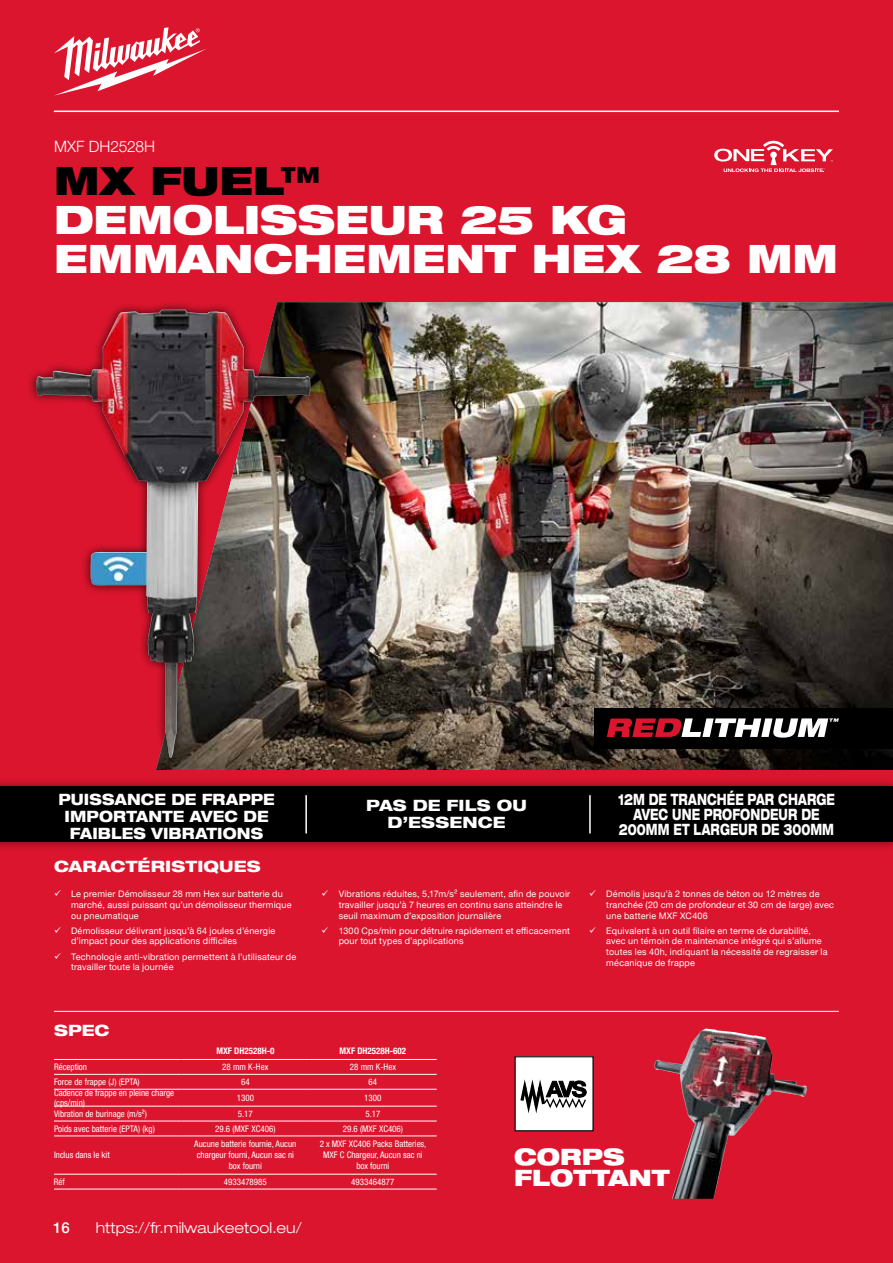
<style>
.page{position:relative;width:893px;height:1263px;background:#dc152e}
.page>*{position:absolute;margin:0;border:0;box-sizing:border-box;transform-origin:0 0}
.t1{font:900 expanded 39px/39px "Helvetica Neue LTW1 G";letter-spacing:-.005em;color:#fff}
.t2{font:900 expanded 39px "Helvetica Neue LTW1 G";letter-spacing:.01em;color:#000}
.t3{font:900 expanded 22.5px/21px "Helvetica Neue LTW1 G";letter-spacing:.005em;color:#fff}
.t4{font:800 expanded 15.6px/15px "Helvetica Neue LTW1 G";letter-spacing:.01em;color:#fff;text-align:center;scale:.65 1}
.t5{font:800 expanded 15.6px/17.1px "Helvetica Neue LTW1 G";letter-spacing:.01em;color:#fff;text-align:center;scale:.9 1}
.t6{font:800 expanded 15.6px/17.1px "Helvetica Neue LTW1 G";letter-spacing:.01em;color:#fff;text-align:center}
.t7{font:300 15.6px "Helvetica Neue LTW1 G";color:#fff}
.t8{font:300 expanded 15px "Helvetica Neue LT Com";color:#fff}
.t9{font:500 15px "Helvetica Neue LT Com";color:#fff}
.t10{font:9px/10.8px "Helvetica Neue LTW1 G";letter-spacing:.025em;color:#fff}
.t11{font:condensed 9px/10.8px "Helvetica Neue LTW1 G";color:#fff;text-align:center}
.t12{font:700 condensed 9px "Helvetica Neue LTW1 G";color:#fff}
</style>
<div class="page">
<img style="left:156px;top:302px;width:737px;height:468px">
<div style="left:27px;top:300px;width:293px;height:467px;background:#000;opacity:.75"></div>
<img style="left:36px;top:310px;width:275px;height:448px">
<hr style="left:54px;top:111px;width:785px;height:1px;background:#fff">
<img style="left:654px;top:1028px;width:153px;height:171px">
<hr style="left:54px;top:1011px;width:785px;height:1px;background:#fff">
<div style="left:515px;top:1057px;width:78px;height:74px;background:#fff"></div>
<div style="left:515px;top:1056px;width:79px;height:75px;border:1px solid #000"></div>
<svg style="left:520px;top:1079px;width:67px;height:35px"></svg>
<div style="left:594px;top:709px;width:299px;height:40px;background:#000"></div>
<svg style="left:607px;top:718px;width:232px;height:20px"></svg>
<div style="left:0;top:777px;width:893px;height:75px;background:#000;opacity:.5"></div>
<div style="left:0;top:787px;width:893px;height:55px;background:#000"></div>
<hr style="left:305px;top:795px;width:2px;height:38px;background:#fff">
<hr style="left:589px;top:795px;width:2px;height:38px;background:#fff">
<svg style="left:714px;top:141px;width:119px;height:31px"></svg>
<svg style="left:54px;top:27px;width:152px;height:69px"></svg>
<hr style="left:54px;top:1059px;width:128px;height:1px;background:#fff">
<hr style="left:182px;top:1059px;width:127px;height:1px;background:#fff">
<hr style="left:309px;top:1059px;width:128px;height:1px;background:#fff">
<hr style="left:54px;top:1074px;width:128px;height:1px;background:#fff">
<hr style="left:182px;top:1074px;width:127px;height:1px;background:#fff">
<hr style="left:309px;top:1074px;width:128px;height:1px;background:#fff">
<hr style="left:54px;top:1089px;width:128px;height:1px;background:#fff">
<hr style="left:182px;top:1089px;width:127px;height:1px;background:#fff">
<hr style="left:309px;top:1089px;width:128px;height:1px;background:#fff">
<hr style="left:54px;top:1106px;width:128px;height:1px;background:#fff">
<hr style="left:182px;top:1106px;width:127px;height:1px;background:#fff">
<hr style="left:309px;top:1106px;width:128px;height:1px;background:#fff">
<hr style="left:54px;top:1121px;width:128px;height:1px;background:#fff">
<hr style="left:182px;top:1121px;width:127px;height:1px;background:#fff">
<hr style="left:309px;top:1121px;width:128px;height:1px;background:#fff">
<hr style="left:54px;top:1135px;width:128px;height:1px;background:#fff">
<hr style="left:182px;top:1135px;width:127px;height:1px;background:#fff">
<hr style="left:309px;top:1135px;width:128px;height:1px;background:#fff">
<hr style="left:54px;top:1174px;width:128px;height:1px;background:#fff">
<hr style="left:182px;top:1174px;width:127px;height:1px;background:#fff">
<hr style="left:309px;top:1174px;width:128px;height:1px;background:#fff">
<hr style="left:54px;top:1189px;width:128px;height:1px;background:#fff">
<hr style="left:182px;top:1189px;width:127px;height:1px;background:#fff">
<hr style="left:309px;top:1189px;width:128px;height:1px;background:#fff">
<h3 class="t7" style="left:54px;top:137px;width:103px">MXF DH2528H</h3>
<h1 class="t2" style="left:54px;top:156px;width:268px">MX FUEL™</h1>
<h1 class="t1" style="left:54px;top:200px;width:785px">DEMOLISSEUR 25 KG<br>EMMANCHEMENT HEX 28 MM</h1>
<h3 class="t5" style="left:58px;top:790px;width:242px">PUISSANCE DE FRAPPE<br>IMPORTANTE AVEC DE<br>FAIBLES VIBRATIONS</h3>
<h3 class="t6" style="left:54px;top:857px;width:208px">CARACTÉRISTIQUES</h3>
<p class="t10" style="left:71px;top:888px;width:222px">Le premier Démolisseur 28 mm Hex sur batterie du marché, aussi puissant qu’un démolisseur thermique ou pneumatique</p>
<p class="t10" style="left:71px;top:925px;width:206px">Démolisseur délivrant jusqu’à 64 joules d’énergie d’impact pour des applications difficiles</p>
<p class="t10" style="left:71px;top:951px;width:227px">Technologie anti-vibration permettent à l’utilisateur de travailler toute la journée</p>
<h3 class="t6" style="left:54px;top:1021px;width:57px">SPEC</h3>
<h3 class="t6" style="left:366px;top:797px;width:162px">PAS DE FILS OU<br>D’ESSENCE</h3>
<p class="t10" style="left:339px;top:888px;width:233px">Vibrations réduites, 5,17m/s² seulement, afin de pouvoir travailler jusqu’à 7 heures en continu sans atteindre le seuil maximum d’exposition journalière</p>
<p class="t10" style="left:339px;top:925px;width:233px">1300 Cps/min pour détruire rapidement et efficacement pour tout types d’applications</p>
<p class="t12" style="left:216px;top:1045px;width:59px">MXF DH2528H-0</p>
<p class="t12" style="left:340px;top:1045px;width:68px">MXF DH2528H-602</p>
<h3 class="t4" style="left:618px;top:791px;width:335px">12M DE TRANCHÉE PAR CHARGE<br>AVEC UNE PROFONDEUR DE<br>200MM ET LARGEUR DE 300MM</h3>
<p class="t10" style="left:606px;top:888px;width:229px">Démolis jusqu’à 2 tonnes de béton ou 12 mètres de tranchée (20 cm de profondeur et 30 cm de large) avec une batterie MXF XC406</p>
<p class="t10" style="left:606px;top:925px;width:223px">Equivalent à un outil filaire en terme de durabilité, avec un témoin de maintenance intégré qui s’allume toutes les 40h, indiquant la nécessité de regraisser la mécanique de frappe</p>
<p class="t11" style="left:54px;top:1061px;width:34px">Réception</p>
<p class="t11" style="left:222px;top:1061px;width:48px">28 mm K-Hex</p>
<p class="t11" style="left:350px;top:1061px;width:48px">28 mm K-Hex</p>
<p class="t11" style="left:54px;top:1076px;width:87px">Force de frappe (J) (EPTA)</p>
<p class="t11" style="left:241px;top:1076px;width:10px">64</p>
<p class="t11" style="left:369px;top:1076px;width:10px">64</p>
<p class="t11" style="left:54px;top:1088px;width:122px;line-height:9.8px;text-align:left">Cadence de frappe en pleine charge (cps/min)</p>
<p class="t11" style="left:237px;top:1092px;width:19px">1300</p>
<p class="t11" style="left:364px;top:1092px;width:19px">1300</p>
<p class="t11" style="left:54px;top:1108px;width:95px">Vibration de burinage (m/s²)</p>
<p class="t11" style="left:238px;top:1108px;width:17px">5.17</p>
<p class="t11" style="left:365px;top:1108px;width:17px">5.17</p>
<p class="t11" style="left:54px;top:1123px;width:102px">Poids avec batterie (EPTA) (kg)</p>
<p class="t11" style="left:215px;top:1123px;width:62px">29.6 (MXF XC406)</p>
<p class="t11" style="left:343px;top:1123px;width:62px">29.6 (MXF XC406)</p>
<p class="t11" style="left:54px;top:1150px;width:57px">Inclus dans le kit</p>
<p class="t11" style="left:194px;top:1139px;width:104px">Aucune batterie fournie, Aucun chargeur fourni, Aucun sac ni box fourni</p>
<p class="t11" style="left:320px;top:1139px;width:108px">2 x MXF XC406 Packs Batteries,<br>MXF C Chargeur, Aucun sac ni box fourni</p>
<p class="t11" style="left:54px;top:1176px;width:12px">Réf</p>
<p class="t11" style="left:224px;top:1176px;width:45px">4933478985</p>
<p class="t11" style="left:351px;top:1176px;width:45px">4933464877</p>
<h3 class="t9" style="left:53px;top:1219px;width:18px">16</h3>
<h3 class="t8" style="left:96px;top:1219px;width:208px">https://fr.milwaukeetool.eu/</h3>
<h2 class="t3" style="left:514px;top:1146px;width:157px">CORPS<br>FLOTTANT</h2>
</div>
